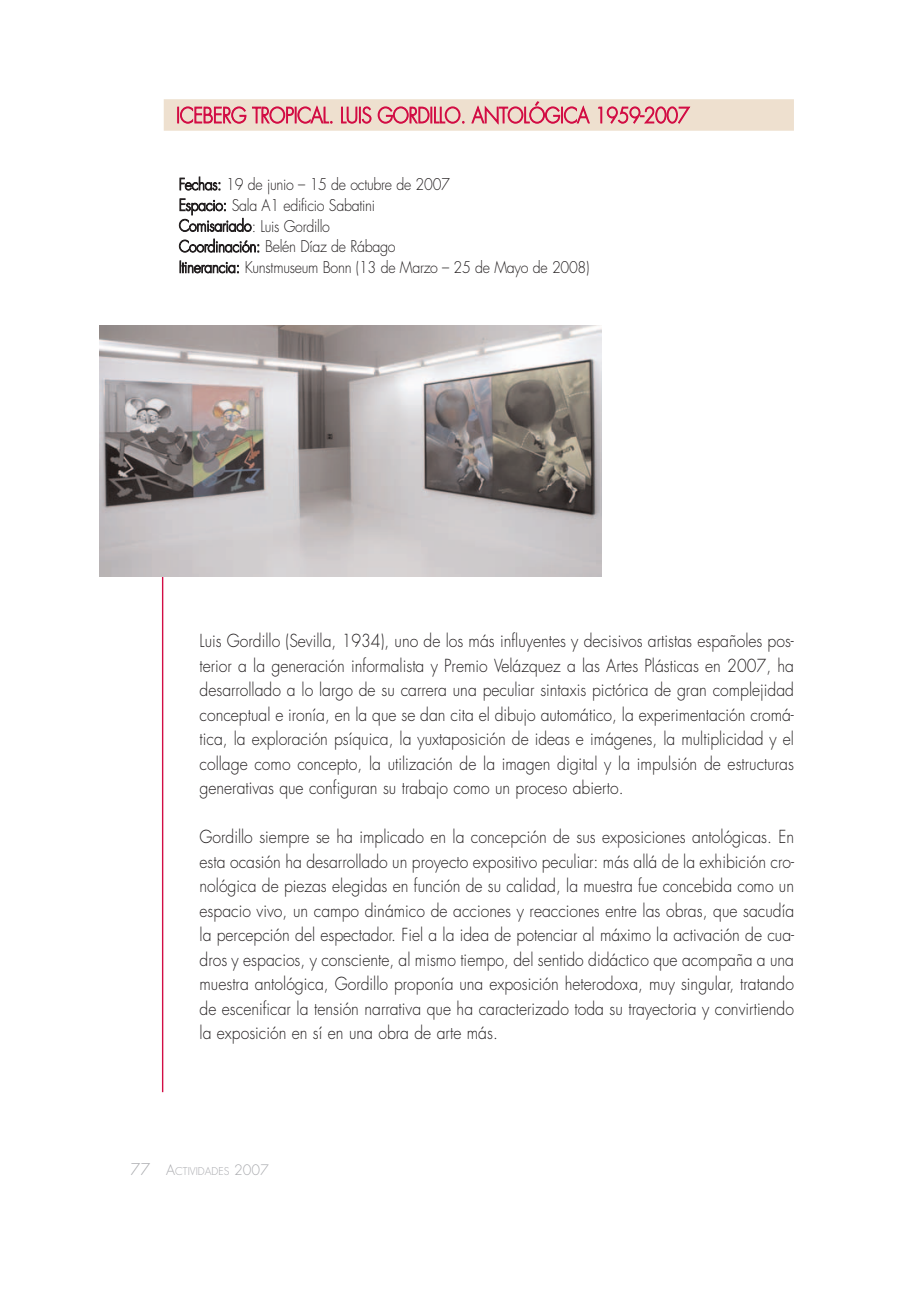
<style>
.page{position:relative;width:918px;height:1290px;background:#fff}
.page>*{position:absolute;margin:0;border:0;box-sizing:border-box;transform-origin:0 0}
.t1{font:300 21px "Futura";letter-spacing:-.02em;color:#d20d44;scale:.9 1}
.t2{font:300 17.5px/24.5px "Futura";color:#231f20;text-align:justify;scale:.9 1}
.t3{font:300 15.75px/20.7px "Futura";letter-spacing:-.02em;color:#231f20;scale:.9 1}
.t4{font:300 10.5px "Futura";color:#a8a9ad}
.s1{font-size:15.75px}
.s2{font-size:14px}
</style>
<div class="page">
<hr style="left:162px;top:559px;width:1px;height:533px;background:#d20d44">
<div style="left:164px;top:99px;width:630px;height:32px;background:#eee0cf"></div>
<img style="left:99px;top:325px;width:502px;height:252px">
<p class="t1" style="left:176px;top:106px;width:572px">ICEBERG TROPICAL. LUIS GORDILLO. ANTOLÓGICA 1959-2007</p>
<p class="t3" style="left:179px;top:175px;width:458px">Fechas: 19 de junio – 15 de octubre de 2007<br>Espacio: Sala A1 edificio Sabatini<br>Comisariado: Luis Gordillo<br>Coordinación: Belén Díaz de Rábago<br>Itinerancia: Kunstmuseum Bonn (13 de Marzo – 25 de Mayo de 2008)</p>
<p class="t2" style="left:200px;top:630px;width:662px">Luis Gordillo (Sevilla, 1934), uno de los más influyentes y decisivos artistas españoles pos&shy;terior a la generación informalista y Premio Velázquez a las Artes Plásticas en 2007, ha desarrollado a lo largo de su carrera una peculiar sintaxis pictórica de gran complejidad conceptual e ironía, en la que se dan cita el dibujo automático, la experimentación cromá&shy;tica, la exploración psíquica, la yuxtaposición de ideas e imágenes, la multiplicidad y el collage como concepto, la utilización de la imagen digital y la impulsión de estructuras generativas que configuran su trabajo como un proceso abierto.</p>
<p class="t2" style="left:200px;top:826px;width:662px">Gordillo siempre se ha implicado en la concepción de sus exposiciones antológicas. En esta ocasión ha desarrollado un proyecto expositivo peculiar: más allá de la exhibición cro&shy;nológica de piezas elegidas en función de su calidad, la muestra fue concebida como un espacio vivo, un campo dinámico de acciones y reacciones entre las obras, que sacudía la percepción del espectador. Fiel a la idea de potenciar al máximo la activación de cua&shy;dros y espacios, y consciente, al mismo tiempo, del sentido didáctico que acompaña a una muestra antológica, Gordillo proponía una exposición heterodoxa, muy singular, tratando de escenificar la tensión narrativa que ha caracterizado toda su trayectoria y convirtiendo la exposición en sí en una obra de arte más.</p>
<p class="t4" style="left:131px;top:1166px;width:140px"><span class="s1">77</span> <span class="s2">A</span>CTIVIDADES <span class="s2">2007</span></p>
</div>
